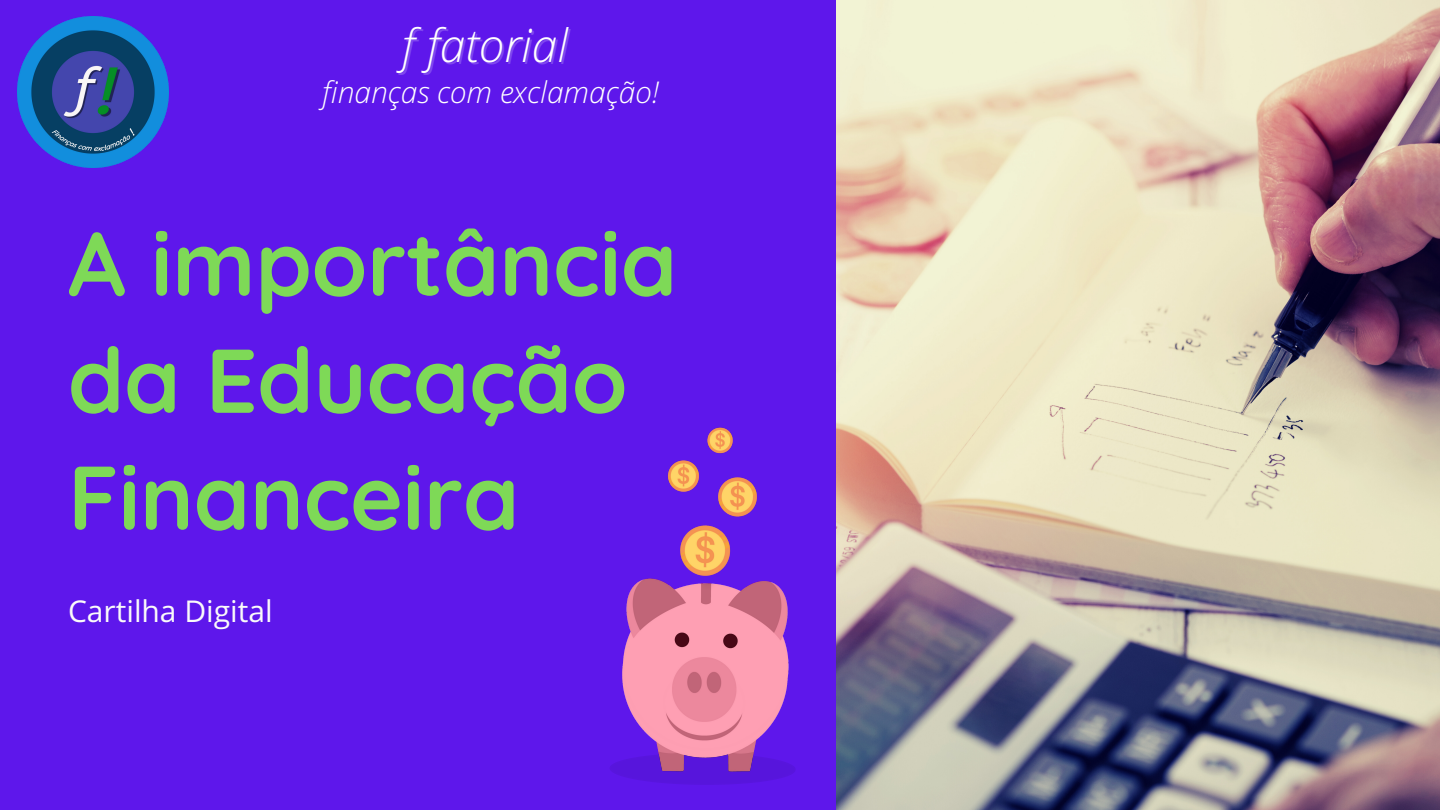
<style>
.page{position:relative;width:1440px;height:810px;background:#5e17eb}
.page>*{position:absolute;margin:0;border:0;box-sizing:border-box;transform-origin:0 0}
.t1{font:700 90.2px/117px "Quicksand";color:#7ed957}
.t2{font:italic 300 46px "Open Sans Hebrew";color:#fff}
.t3{font:italic 300 30px "Open Sans Hebrew";color:#fff}
.t4{font:30px "Open Sans Hebrew";color:#fafafa}
</style>
<div class="page">
<img style="left:837px;top:0;width:603px;height:810px">
<img style="left:610px;top:386px;width:260px;height:424px">
<img style="left:18px;top:17px;width:150px;height:150px">
<p class="t2" style="left:402px;top:13px;width:168px">f fatorial</p>
<p class="t3" style="left:322px;top:71px;width:338px">finanças com exclamação!</p>
<p class="t1" style="left:68px;top:203px;width:611px">A importância da Educação</p>
<p class="t1" style="left:68px;top:437px;width:453px">Financeira</p>
<p class="t4" style="left:68px;top:590px;width:206px">Cartilha Digital</p>
</div>
